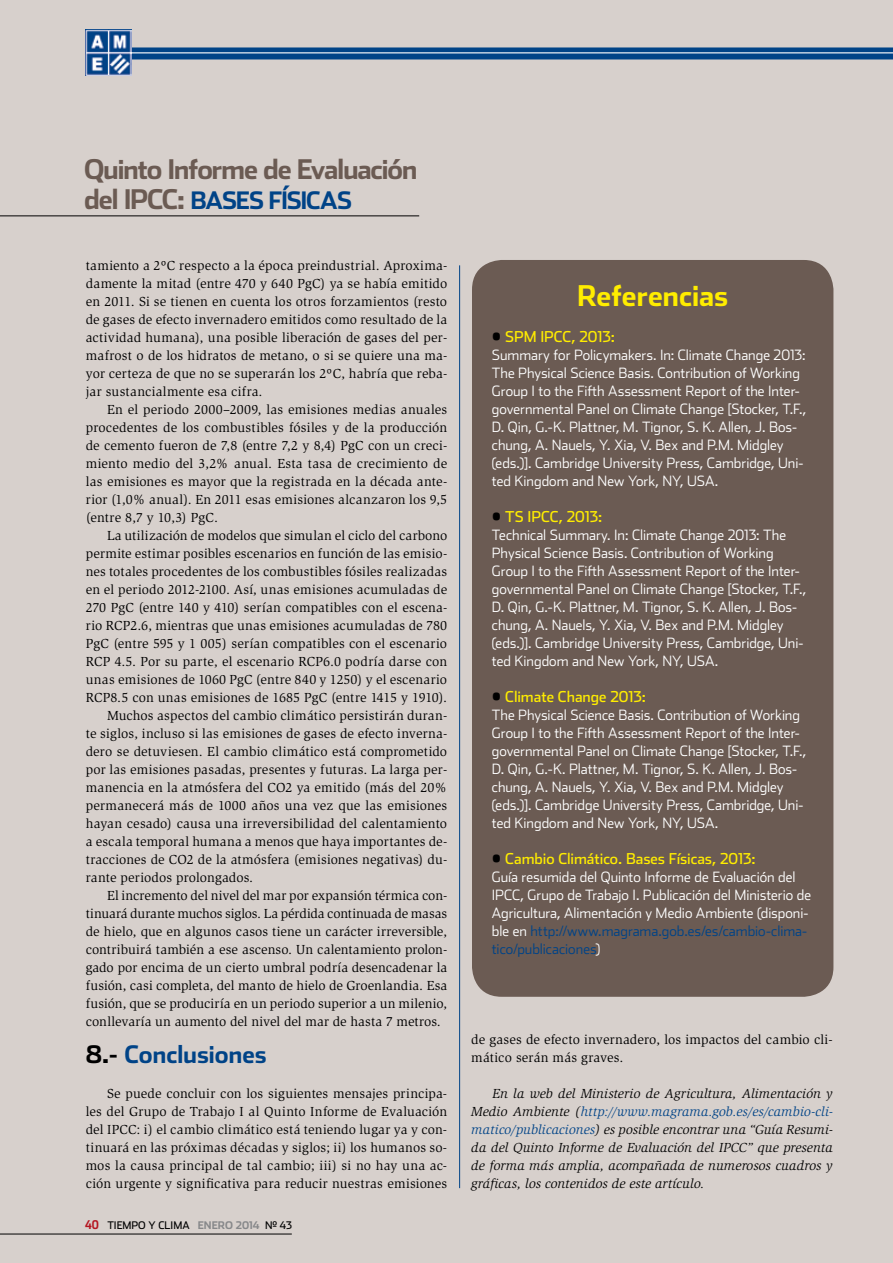
<style>
.page{position:relative;width:893px;height:1263px;background:#d7d0cc}
.page>*{position:absolute;margin:0;border:0;box-sizing:border-box;transform-origin:0 0}
.t1{font:700 28.5px "Stainless";letter-spacing:-.01em;color:#ffed00}
.t2{font:700 27px "Stainless";letter-spacing:-.045em;color:#6b5b53}
.t3{font:700 24px "Stainless";letter-spacing:-.01em;color:#004387}
.t4{font:15px "Stainless";letter-spacing:-.005em;color:#ffed00}
.t5{font:300 14.25px/18px "Stainless";letter-spacing:-.005em;color:#fff}
.t6{font:13.5px/18px "Slimbach Std";letter-spacing:.01em;color:#000;text-align:justify}
.t7{font:italic 13.5px/18px "Slimbach Std";letter-spacing:.005em;color:#000;text-align:justify}
.t8{font:13.5px "Slimbach Std";letter-spacing:-.01em;color:#000}
.t9{font:10.5px "Stainless";color:#000}
.t10{font:700 10.5px "Stainless";color:#87888a}
.s1{font-size:27px;color:#6b5b53}
.s2{color:#000}
.s3{font-family:"Stainless Cond";font-weight:700;font-size:12px;color:#b51621}
.s4{font-weight:700;color:#87888a}
.s5{font-weight:400;color:#000}
.s6{font-weight:700;font-size:19.5px;color:#000}
.s7{color:#004387}
</style>
<div class="page">
<div style="left:85px;top:47px;width:808px;height:12px;background:#004387"></div>
<img style="left:85px;top:30px;width:46px;height:46px">
<hr style="left:130px;top:52px;width:763px;height:1px;background:#fff">
<hr style="left:0;top:1234px;width:292px;height:1px;background:#000">
<hr style="left:459px;top:265px;width:1px;height:923px;background:#004387">
<div style="left:472px;top:260px;width:361px;height:737px;background:#6b5b53;border-radius:30px"></div>
<hr style="left:0;top:215px;width:419px;height:1px;background:#000">
<h2 class="t2" style="left:84px;top:153px;width:335px">Quinto Informe de Evaluación</h2>
<h3 class="t3" style="left:84px;top:186px;width:269px"><span class="s1">del IPCC:</span> bases físicas</h3>
<p class="t6" style="left:86px;top:257px;width:363px">tamiento a 2ºC respecto a la época preindustrial. Aproxima&shy;damente la mitad (entre 470 y 640 PgC) ya se había emitido en 2011. Si se tienen en cuenta los otros forzamientos (resto de gases de efecto invernadero emitidos como resultado de la actividad humana), una posible liberación de gases del per&shy;mafrost o de los hidratos de metano, o si se quiere una ma&shy;yor certeza de que no se superarán los 2ºC, habría que reba&shy;jar sustancialmente esa cifra.</p>
<p class="t6" style="left:86px;top:401px;width:363px;text-indent:21px">En el periodo 2000–2009, las emisiones medias anuales procedentes de los combustibles fósiles y de la producción de cemento fueron de 7,8 (entre 7,2 y 8,4) PgC con un creci&shy;miento medio del 3,2% anual. Esta tasa de crecimiento de las emisiones es mayor que la registrada en la década ante&shy;rior (1,0% anual). En 2011 esas emisiones alcanzaron los 9,5 (entre 8,7 y 10,3) PgC.</p>
<p class="t6" style="left:107px;top:527px;width:342px">La utilización de modelos que simulan el ciclo del carbono</p>
<p class="t6" style="left:86px;top:545px;width:363px">permite estimar posibles escenarios en función de las emisio-</p>
<p class="t6" style="left:86px;top:562px;width:363px">nes totales procedentes de los combustibles fósiles realizadas</p>
<p class="t6" style="left:86px;top:580px;width:363px">en el periodo 2012-2100. Así, unas emisiones acumuladas de</p>
<p class="t6" style="left:86px;top:598px;width:363px">270 PgC (entre 140 y 410) serían compatibles con el escena-</p>
<p class="t6" style="left:86px;top:616px;width:363px">rio RCP2.6, mientras que unas emisiones acumuladas de 780</p>
<p class="t6" style="left:86px;top:634px;width:363px">PgC (entre 595 y 1 005) serían compatibles con el escenario</p>
<p class="t6" style="left:86px;top:652px;width:363px">RCP 4.5. Por su parte, el escenario RCP6.0 podría darse con</p>
<p class="t6" style="left:86px;top:670px;width:363px">unas emisiones de 1060 PgC (entre 840 y 1250) y el escenario</p>
<p class="t6" style="left:86px;top:688px;width:363px">RCP8.5 con unas emisiones de 1685 PgC (entre 1415 y 1910).</p>
<p class="t6" style="left:107px;top:706px;width:342px">Muchos aspectos del cambio climático persistirán duran-</p>
<p class="t6" style="left:86px;top:724px;width:363px">te siglos, incluso si las emisiones de gases de efecto inverna-</p>
<p class="t6" style="left:86px;top:742px;width:363px">dero se detuviesen. El cambio climático está comprometido</p>
<p class="t6" style="left:86px;top:760px;width:363px">por las emisiones pasadas, presentes y futuras. La larga per-</p>
<p class="t6" style="left:86px;top:778px;width:363px">manencia en la atmósfera del CO2 ya emitido (más del 20%</p>
<p class="t6" style="left:86px;top:796px;width:363px">permanecerá más de 1000 años una vez que las emisiones</p>
<p class="t6" style="left:86px;top:814px;width:363px">hayan cesado) causa una irreversibilidad del calentamiento</p>
<p class="t6" style="left:86px;top:832px;width:363px">a escala temporal humana a menos que haya importantes de-</p>
<p class="t6" style="left:86px;top:850px;width:363px">tracciones de CO2 de la atmósfera (emisiones negativas) du-</p>
<p class="t6" style="left:86px;top:868px;width:169px">rante periodos prolongados.</p>
<p class="t6" style="left:107px;top:886px;width:342px">El incremento del nivel del mar por expansión térmica con-</p>
<p class="t8" style="left:86px;top:906px;width:363px">tinuará durante muchos siglos. La pérdida continuada de masas</p>
<p class="t6" style="left:86px;top:922px;width:363px">de hielo, que en algunos casos tiene un carácter irreversible,</p>
<p class="t6" style="left:86px;top:940px;width:363px">contribuirá también a ese ascenso. Un calentamiento prolon-</p>
<p class="t6" style="left:86px;top:958px;width:363px">gado por encima de un cierto umbral podría desencadenar la</p>
<p class="t6" style="left:86px;top:976px;width:363px">fusión, casi completa, del manto de hielo de Groenlandia. Esa</p>
<p class="t6" style="left:86px;top:994px;width:363px">fusión, que se produciría en un periodo superior a un milenio,</p>
<p class="t6" style="left:86px;top:1012px;width:357px">conllevaría un aumento del nivel del mar de hasta 7 metros.</p>
<h3 class="t3" style="left:86px;top:1040px;width:182px"><span class="s2">8.-</span> Conclusiones</h3>
<p class="t6" style="left:86px;top:1085px;width:363px;text-indent:21px">Se puede concluir con los siguientes mensajes principa&shy;les del Grupo de Trabajo I al Quinto Informe de Evaluación del IPCC: i) el cambio climático está teniendo lugar ya y con&shy;tinuará en las próximas décadas y siglos; ii) los humanos so&shy;mos la causa principal de tal cambio; iii) si no hay una ac&shy;ción urgente y significativa para reducir nuestras emisiones</p>
<p class="t9" style="left:85px;top:1219px;width:121px"><span class="s3">40</span> TIEMPO Y CLIMA <span class="s4">ENERO</span></p>
<p class="t10" style="left:236px;top:1219px;width:58px">2014 <span class="s5">Nº 43</span></p>
<h1 class="t1" style="left:577px;top:279px;width:152px">Referencias</h1>
<p class="t4" style="left:492px;top:328px;width:124px"><span class="s6">•</span> SPM IPCC, 2013:</p>
<p class="t5" style="left:492px;top:346px;width:316px">Summary for Policymakers. In: Climate Change 2013:<br>The Physical Science Basis. Contribution of Working Group I to the Fifth Assessment Report of the Inter&shy;governmental Panel on Climate Change [Stocker, T.F., D. Qin, G.-K. Plattner, M. Tignor, S. K. Allen, J. Bos&shy;chung, A. Nauels, Y. Xia, V. Bex and P.M. Midgley (eds.)]. Cambridge University Press, Cambridge, Uni&shy;ted Kingdom and New York, NY, USA.</p>
<p class="t4" style="left:492px;top:508px;width:112px"><span class="s6">•</span> TS IPCC, 2013:</p>
<p class="t5" style="left:492px;top:526px;width:316px">Technical Summary. In: Climate Change 2013: The Physical Science Basis. Contribution of Working Group I to the Fifth Assessment Report of the Inter&shy;governmental Panel on Climate Change [Stocker, T.F., D. Qin, G.-K. Plattner, M. Tignor, S. K. Allen, J. Bos&shy;chung, A. Nauels, Y. Xia, V. Bex and P.M. Midgley (eds.)]. Cambridge University Press, Cambridge, Uni&shy;ted Kingdom and New York, NY, USA.</p>
<p class="t4" style="left:492px;top:688px;width:155px"><span class="s6">•</span> Climate Change 2013:</p>
<p class="t5" style="left:492px;top:706px;width:316px">The Physical Science Basis. Contribution of Working Group I to the Fifth Assessment Report of the Inter&shy;governmental Panel on Climate Change [Stocker, T.F., D. Qin, G.-K. Plattner, M. Tignor, S. K. Allen, J. Bos&shy;chung, A. Nauels, Y. Xia, V. Bex and P.M. Midgley (eds.)]. Cambridge University Press, Cambridge, Uni&shy;ted Kingdom and New York, NY, USA.</p>
<p class="t4" style="left:492px;top:850px;width:265px"><span class="s6">•</span> Cambio Climático. Bases Físicas, 2013:</p>
<p class="t5" style="left:492px;top:868px;width:321px">Guía resumida del Quinto Informe de Evaluación del IPCC, Grupo de Trabajo I. Publicación del Ministerio de Agricultura, Alimentación y Medio Ambiente (disponi&shy;ble en <span class="s7">http://www.magrama.gob.es/es/cambio-clima&shy;tico/publicaciones</span>)</p>
<p class="t6" style="left:471px;top:1031px;width:363px">de gases de efecto invernadero, los impactos del cambio cli&shy;mático serán más graves.</p>
<p class="t7" style="left:471px;top:1085px;width:363px;text-indent:21px">En la web del Ministerio de Agricultura, Alimentación y Medio Ambiente (<span class="s7">http://www.magrama.gob.es/es/cambio-cli&shy;matico/publicaciones</span>) es posible encontrar una “Guía Resumi&shy;da del Quinto Informe de Evaluación del IPCC” que presenta de forma más amplia, acompañada de numerosos cuadros y gráficas, los contenidos de este artículo.</p>
</div>
